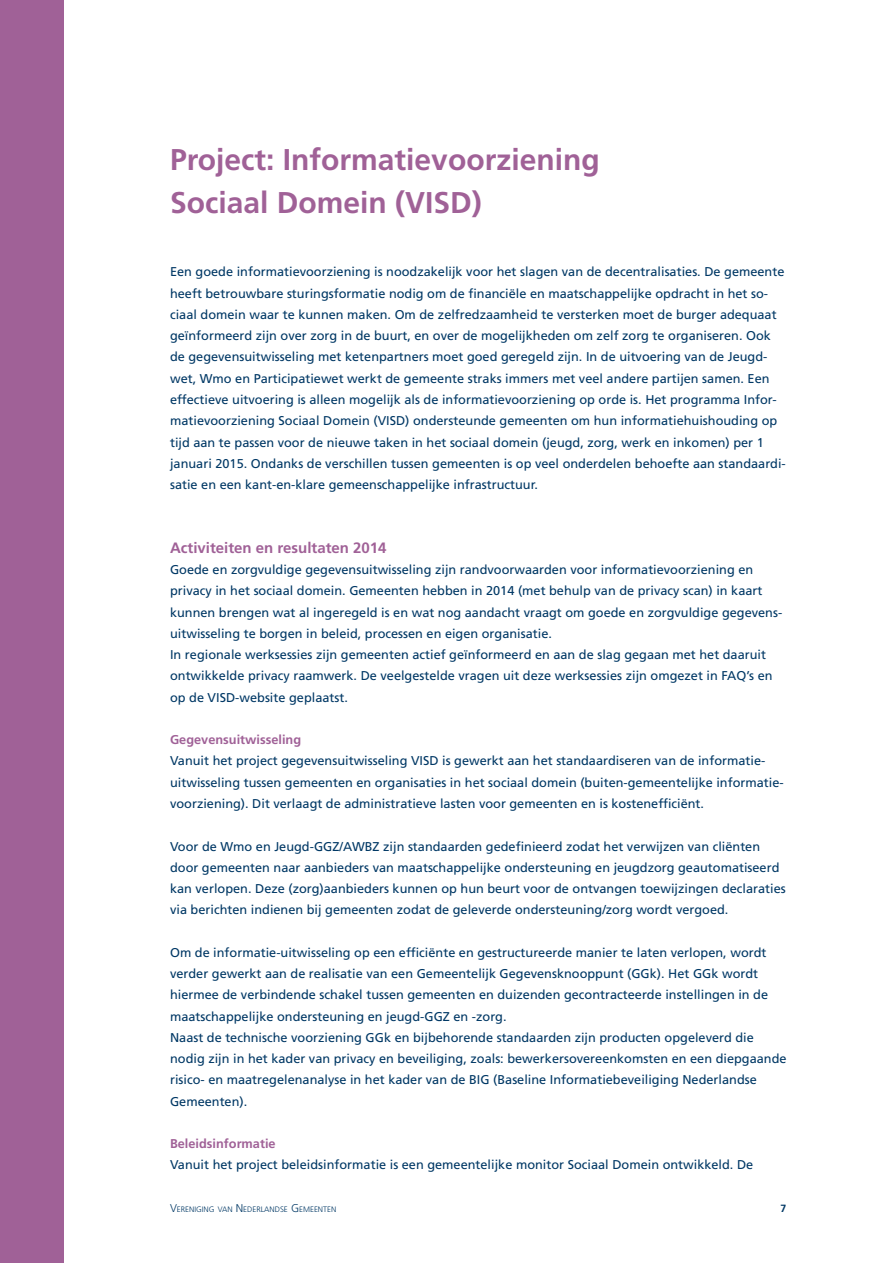
<style>
.page{position:relative;width:893px;height:1263px;background:#fff}
.page>*{position:absolute;margin:0;border:0;box-sizing:border-box;transform-origin:0 0}
._001_Hoofdstukkop{font:700 30px/42.5px "Frutiger LT Std";color:#a06197}
._003_Tussenkop_1___1{font:700 15px "Frutiger LT Std";color:#a06197}
._004_Broodtekst___8{font:12.75px/21.3px "Frutiger LT Std";color:#003865}
._003_Tussenkop_2___8{font:700 12.75px "Frutiger LT Std";color:#a06197}
.t1{font:700 10.5px "Frutiger LT Std";color:#003865}
.t2{font:300 7.8px "Frutiger LT Std";color:#003865}
.s1{font-size:11.25px}
</style>
<div class="page">
<div style="left:0;top:0;width:64px;height:1263px;background:#a06197"></div>
<p class="_001_Hoofdstukkop" style="left:170px;top:139px;width:431px">Project: Informatievoorziening<br>Sociaal Domein (VISD)</p>
<p class="_004_Broodtekst___8" style="left:170px;top:261px;width:617px">Een goede informatievoorziening is noodzakelijk voor het slagen van de decentralisaties. De gemeente heeft betrouwbare sturingsformatie nodig om de financiële en maatschappelijke opdracht in het so&shy;ciaal domein waar te kunnen maken. Om de zelfredzaamheid te versterken moet de burger adequaat geïnformeerd zijn over zorg in de buurt, en over de mogelijkheden om zelf zorg te organiseren. Ook de gegevensuitwisseling met ketenpartners moet goed geregeld zijn. In de uitvoering van de Jeugd&shy;wet, Wmo en Participatiewet werkt de gemeente straks immers met veel andere partijen samen. Een effectieve uitvoering is alleen mogelijk als de informatievoorziening op orde is. Het programma Infor&shy;matievoorziening Sociaal Domein (VISD) ondersteunde gemeenten om hun informatiehuishouding op tijd aan te passen voor de nieuwe taken in het sociaal domein (jeugd, zorg, werk en inkomen) per 1 januari 2015. Ondanks de verschillen tussen gemeenten is op veel onderdelen behoefte aan standaardi&shy;satie en een kant-en-klare gemeenschappelijke infrastructuur.</p>
<p class="_003_Tussenkop_1___1" style="left:170px;top:539px;width:218px">Activiteiten en resultaten 2014</p>
<p class="_004_Broodtekst___8" style="left:170px;top:559px;width:614px">Goede en zorgvuldige gegevensuitwisseling zijn randvoorwaarden voor informatievoorziening en privacy in het sociaal domein. Gemeenten hebben in 2014 (met behulp van de privacy scan) in kaart kunnen brengen wat al ingeregeld is en wat nog aandacht vraagt om goede en zorgvuldige gegevens&shy;uitwisseling te borgen in beleid, processen en eigen organisatie.</p>
<p class="_004_Broodtekst___8" style="left:170px;top:644px;width:604px">In regionale werksessies zijn gemeenten actief geïnformeerd en aan de slag gegaan met het daaruit ontwikkelde privacy raamwerk. De veelgestelde vragen uit deze werksessies zijn omgezet in FAQ’s en op de VISD-website geplaatst.</p>
<p class="_003_Tussenkop_2___8" style="left:170px;top:732px;width:133px">Gegevensuitwisseling</p>
<p class="_004_Broodtekst___8" style="left:170px;top:750px;width:615px">Vanuit het project gegevensuitwisseling VISD is gewerkt aan het standaardiseren van de informatie&shy;uitwisseling tussen gemeenten en organisaties in het sociaal domein (buiten-gemeentelijke informatie&shy;voorziening). Dit verlaagt de administratieve lasten voor gemeenten en is kostenefficiënt.</p>
<p class="_004_Broodtekst___8" style="left:170px;top:835px;width:617px">Voor de Wmo en Jeugd-GGZ/AWBZ zijn standaarden gedefinieerd zodat het verwijzen van cliënten door gemeenten naar aanbieders van maatschappelijke ondersteuning en jeugdzorg geautomatiseerd kan verlopen. Deze (zorg)aanbieders kunnen op hun beurt voor de ontvangen toewijzingen declaraties via berichten indienen bij gemeenten zodat de geleverde ondersteuning/zorg wordt vergoed.</p>
<p class="_004_Broodtekst___8" style="left:170px;top:942px;width:600px">Om de informatie-uitwisseling op een efficiënte en gestructureerde manier te laten verlopen, wordt verder gewerkt aan de realisatie van een Gemeentelijk Gegevensknooppunt (GGk). Het GGk wordt hiermee de verbindende schakel tussen gemeenten en duizenden gecontracteerde instellingen in de maatschappelijke ondersteuning en jeugd-GGZ en -zorg.</p>
<p class="_004_Broodtekst___8" style="left:170px;top:1027px;width:618px">Naast de technische voorziening GGk en bijbehorende standaarden zijn producten opgeleverd die nodig zijn in het kader van privacy en beveiliging, zoals: bewerkersovereenkomsten en een diepgaande risico- en maatregelenanalyse in het kader van de BIG (Baseline Informatiebeveiliging Nederlandse Gemeenten).</p>
<p class="_003_Tussenkop_2___8" style="left:170px;top:1136px;width:107px">Beleidsinformatie</p>
<p class="_004_Broodtekst___8" style="left:170px;top:1154px;width:585px">Vanuit het project beleidsinformatie is een gemeentelijke monitor Sociaal Domein ontwikkeld. De</p>
<p class="t2" style="left:170px;top:1205px;width:168px"><span class="s1">V</span>ERENIGING VAN <span class="s1">N</span> EDERLANDSE <span class="s1">G</span> EMEENTEN</p>
<p class="t1" style="left:781px;top:1202px;width:7px">7</p>
</div>
